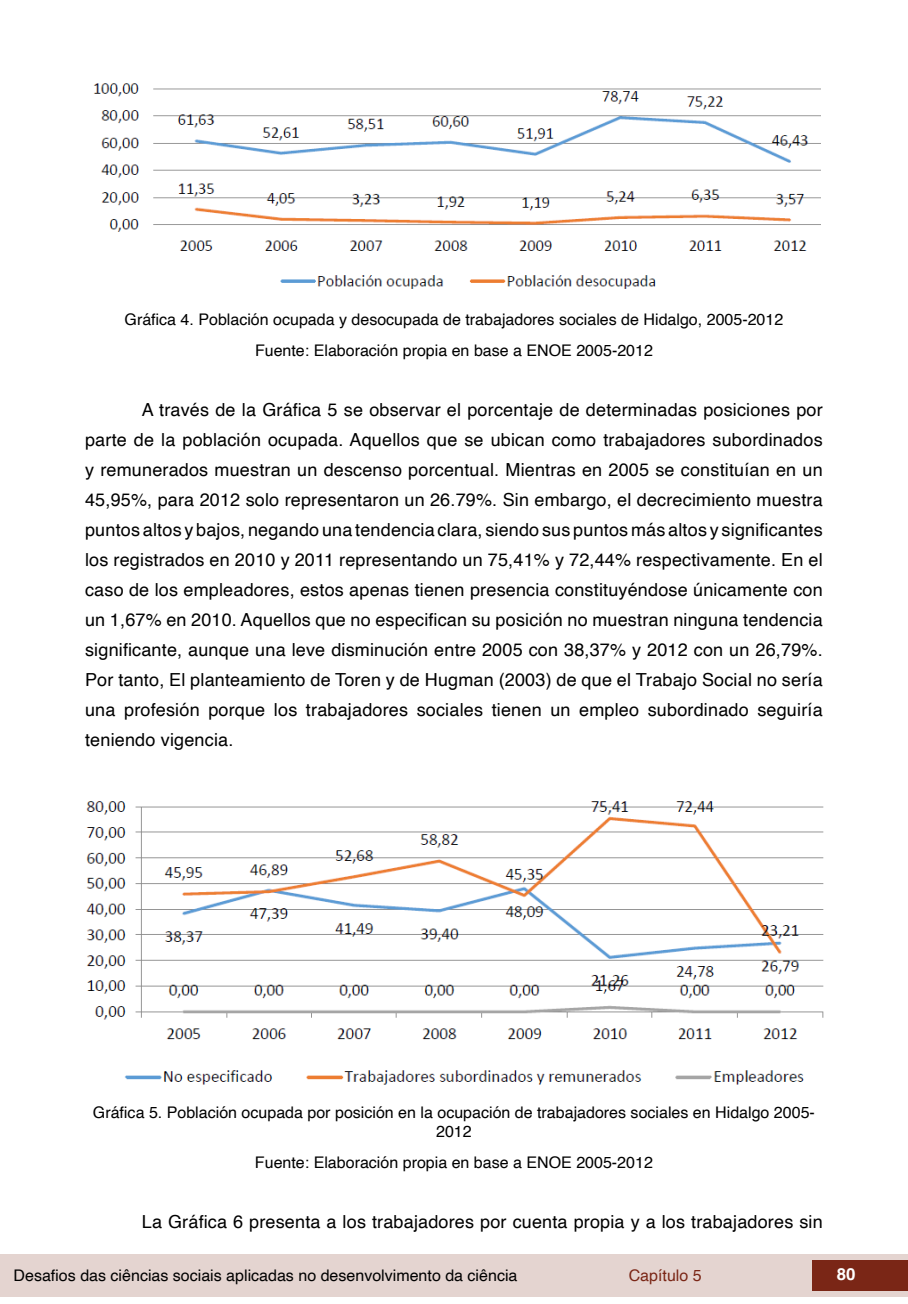
<style>
.page{position:relative;width:908px;height:1304px;background:#fff}
.page>*{position:absolute;margin:0;border:0;box-sizing:border-box;transform-origin:0 0}
.t1{font:18px/30px "Helvetica";letter-spacing:.01em;color:#000;text-align:justify}
.t2{font:700 16.8px "Helvetica";color:#fff}
.t3{font:16px/30.6px "Helvetica";color:#000;text-align:center}
.t4{font:16px "Helvetica";color:#7a2616}
</style>
<div class="page">
<div style="left:0;top:1254px;width:906px;height:43px;background:#e4d4d0"></div>
<div style="left:812px;top:1261px;width:95px;height:30px;background:#7a2616"></div>
<img style="left:93px;top:83px;width:727px;height:206px">
<img style="left:86px;top:801px;width:738px;height:284px">
<p class="t3" style="left:124px;top:305px;width:660px">Gráfica 4. Población ocupada y desocupada de trabajadores sociales de Hidalgo, 2005-2012<br>Fuente: Elaboración propia en base a ENOE 2005-2012</p>
<p class="t1" style="left:85px;top:395px;width:738px;text-indent:57px">A través de la Gráfica 5 se observar el porcentaje de determinadas posiciones por parte de la población ocupada. Aquellos que se ubican como trabajadores subordinados y remunerados muestran un descenso porcentual. Mientras en 2005 se constituían en un 45,95%, para 2012 solo representaron un 26.79%. Sin embargo, el decrecimiento muestra puntos altos y bajos, negando una tendencia clara, siendo sus puntos más altos y significantes los registrados en 2010 y 2011 representando un 75,41% y 72,44% respectivamente. En el caso de los empleadores, estos apenas tienen presencia constituyéndose únicamente con un 1,67% en 2010. Aquellos que no especifican su posición no muestran ninguna tendencia significante, aunque una leve disminución entre 2005 con 38,37% y 2012 con un 26,79%.<br>Por tanto, El planteamiento de Toren y de Hugman (2003) de que el Trabajo Social no sería una profesión porque los trabajadores sociales tienen un empleo subordinado seguiría teniendo vigencia.</p>
<p class="t3" style="left:93px;top:1103px;width:723px;line-height:19.2px">Gráfica 5. Población ocupada por posición en la ocupación de trabajadores sociales en Hidalgo 2005-<br>2012</p>
<p class="t3" style="left:255px;top:1147px;width:399px">Fuente: Elaboración propia en base a ENOE 2005-2012</p>
<p class="t1" style="left:142px;top:1207px;width:682px">La Gráfica 6 presenta a los trabajadores por cuenta propia y a los trabajadores sin</p>
<p class="t3" style="left:14px;top:1260px;width:505px">Desafios das ciências sociais aplicadas no desenvolvimento da ciência</p>
<p class="t4" style="left:628px;top:1263px;width:74px">Capítulo 5</p>
<p class="t2" style="left:836px;top:1264px;width:20px">80</p>
</div>
